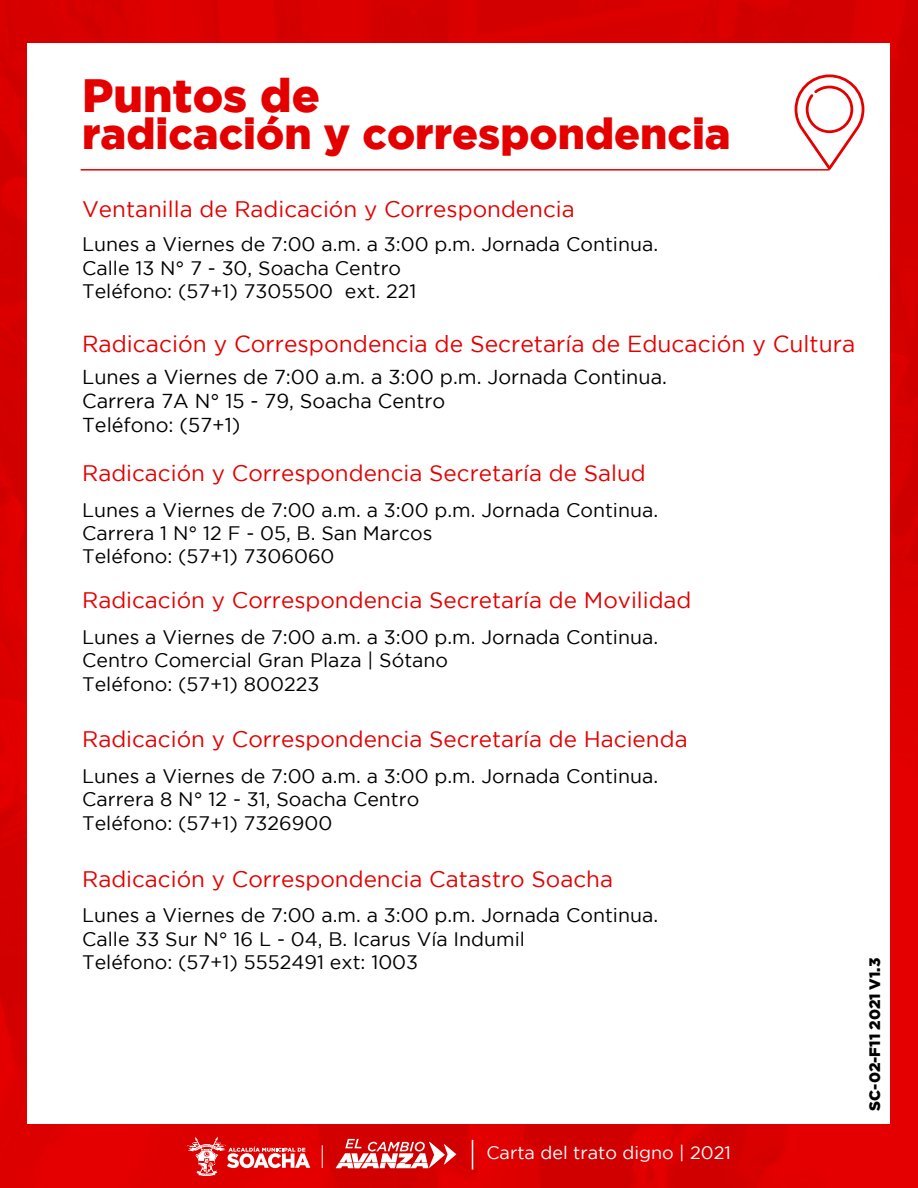
<style>
.page{position:relative;width:918px;height:1188px;background:#da0000}
.page>*{position:absolute;margin:0;border:0;box-sizing:border-box;transform-origin:0 0}
.t1{font:900 46.65px "Gotham";color:#e50000}
.t2{font:900 43.05px "Gotham";color:#e50000}
.t3{font:23.1px "Gotham";color:#e50000}
.t4{font:22.5px "Gotham";color:#e50000}
.t5{font:20.1px/24.2px "Gotham";color:#000}
.t6{font:19.5px/23.4px "Gotham";color:#000}
.t7{font:18px "Gotham";color:#fff}
.t8{font:900 15.15px "Gotham";color:#000}
</style>
<div class="page">
<div style="left:28px;top:43px;width:862px;height:1081px;background:#fff"></div>
<svg style="left:336px;top:1139px;width:120px;height:29px"></svg>
<svg style="left:187px;top:1137px;width:123px;height:39px"></svg>
<hr style="left:472px;top:1140px;width:1px;height:30px;background:#fff">
<hr style="left:81px;top:169px;width:749px;height:2px;background:#e50000">
<svg style="left:795px;top:74px;width:69px;height:96px"></svg>
<h1 class="t1" style="left:82px;top:69px;width:239px">Puntos de</h1>
<h2 class="t2" style="left:82px;top:109px;width:650px">radicación y correspondencia</h2>
<p class="t4" style="left:82px;top:197px;width:494px">Ventanilla de Radicación y Correspondencia</p>
<p class="t6" style="left:82px;top:232px;width:578px">Lunes a Viernes de 7:00 a.m. a 3:00 p.m. Jornada Continua.<br>Calle 13 N° 7 - 30, Soacha Centro<br>Teléfono: (57+1) 7305500 ext. 221</p>
<p class="t3" style="left:82px;top:331px;width:775px">Radicación y Correspondencia de Secretaría de Educación y Cultura</p>
<p class="t5" style="left:82px;top:364px;width:586px">Lunes a Viernes de 7:00 a.m. a 3:00 p.m. Jornada Continua.<br>Carrera 7A N° 15 - 79, Soacha Centro<br>Teléfono: (57+1)</p>
<p class="t4" style="left:82px;top:461px;width:565px">Radicación y Correspondencia Secretaría de Salud</p>
<p class="t6" style="left:82px;top:498px;width:578px">Lunes a Viernes de 7:00 a.m. a 3:00 p.m. Jornada Continua.<br>Carrera 1 N° 12 F - 05, B. San Marcos<br>Teléfono: (57+1) 7306060</p>
<p class="t4" style="left:82px;top:588px;width:611px">Radicación y Correspondencia Secretaría de Movilidad</p>
<p class="t6" style="left:82px;top:625px;width:578px">Lunes a Viernes de 7:00 a.m. a 3:00 p.m. Jornada Continua.<br>Centro Comercial Gran Plaza | Sótano<br>Teléfono: (57+1) 800223</p>
<p class="t4" style="left:82px;top:727px;width:607px">Radicación y Correspondencia Secretaría de Hacienda</p>
<p class="t6" style="left:82px;top:764px;width:578px">Lunes a Viernes de 7:00 a.m. a 3:00 p.m. Jornada Continua.<br>Carrera 8 N° 12 - 31, Soacha Centro<br>Teléfono: (57+1) 7326900</p>
<p class="t4" style="left:82px;top:866px;width:532px">Radicación y Correspondencia Catastro Soacha</p>
<p class="t6" style="left:82px;top:903px;width:578px">Lunes a Viernes de 7:00 a.m. a 3:00 p.m. Jornada Continua.<br>Calle 33 Sur N° 16 L - 04, B. Icarus Vía Indumil<br>Teléfono: (57+1) 5552491 ext: 1003</p>
<p class="t7" style="left:486px;top:1143px;width:246px">Carta del trato digno | 2021</p>
<p class="t8" style="left:864px;top:1111px;width:154px;rotate:-90deg">SC-02-F11 2021 V1.3</p>
</div>
